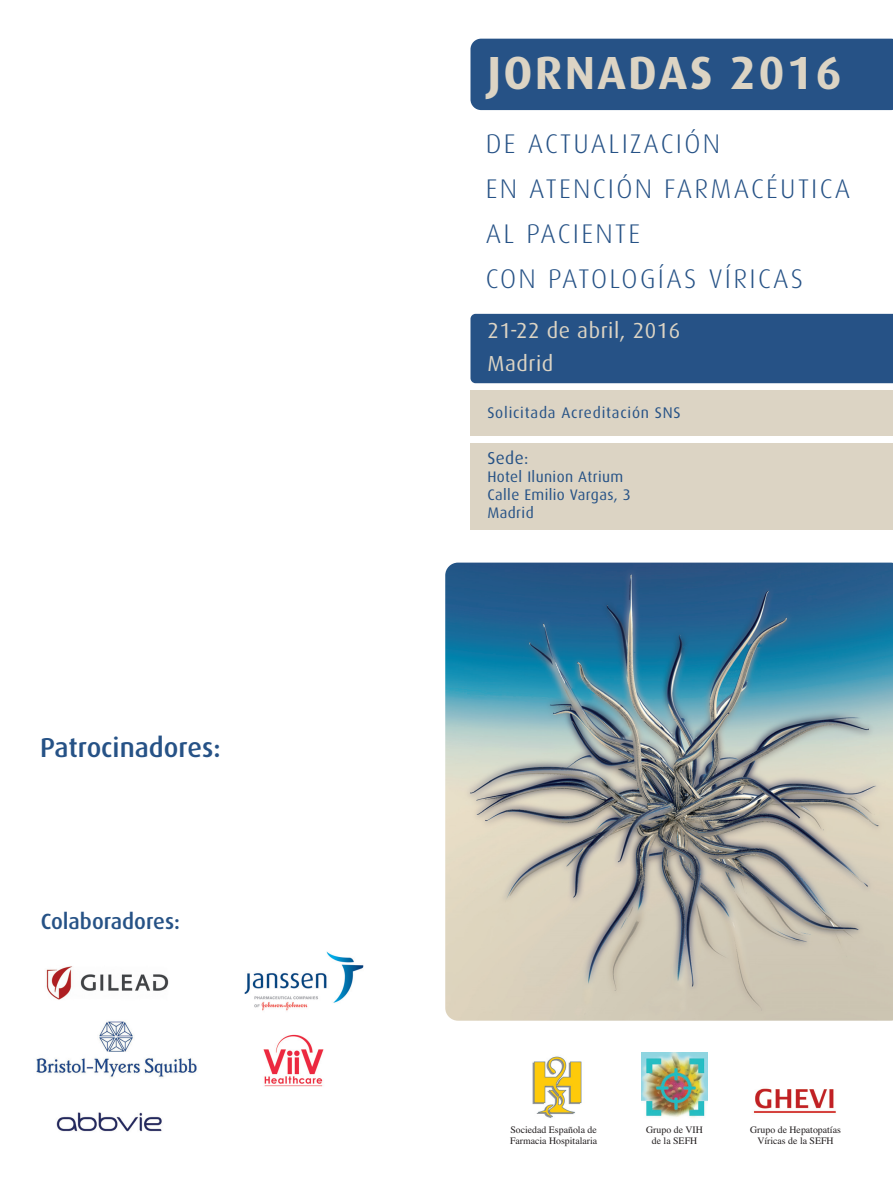
<style>
.page{position:relative;width:893px;height:1191px;background:#fff}
.page>*{position:absolute;margin:0;border:0;box-sizing:border-box;transform-origin:0 0}
.t1{font:700 46.5px "Dax";letter-spacing:.05em;color:#dcd4c4}
.t2{font:500 27.3px "Dax";color:#265286}
.t3{font:300 27px/45px "Dax";letter-spacing:.085em;color:#265286}
.t4{font:500 21.9px "Dax";color:#265286}
.t5{font:21.75px/33px "Dax";letter-spacing:.025em;color:#dcd4c4}
.t6{font:17.25px "Dax";color:#265286}
.t7{font:15.45px "Dax";letter-spacing:.05em;color:#265286}
.t8{font:15.3px/18px "Dax";letter-spacing:.025em;color:#265286}
.t9{font:9.9px/11.9px "Times";color:#231f20;text-align:center}
</style>
<div class="page">
<div style="left:470px;top:39px;width:423px;height:71px;background:#265286"></div>
<img style="left:445px;top:562px;width:448px;height:458px">
<div style="left:470px;top:314px;width:423px;height:69px;background:#265286"></div>
<div style="left:470px;top:444px;width:423px;height:86px;background:#dcd4c4"></div>
<div style="left:470px;top:391px;width:423px;height:45px;background:#dcd4c4"></div>
<img style="left:532px;top:1056px;width:50px;height:62px">
<img style="left:641px;top:1052px;width:67px;height:65px">
<img style="left:753px;top:1088px;width:83px;height:25px">
<img style="left:263px;top:1034px;width:61px;height:53px">
<img style="left:56px;top:1112px;width:106px;height:20px">
<img style="left:46px;top:966px;width:123px;height:34px">
<img style="left:36px;top:1021px;width:161px;height:57px">
<img style="left:244px;top:951px;width:120px;height:60px">
<h2 class="t2" style="left:40px;top:734px;width:182px">Patrocinadores:</h2>
<h3 class="t4" style="left:41px;top:911px;width:141px">Colaboradores:</h3>
<h1 class="t1" style="left:487px;top:50px;width:356px">JORNADAS 2016</h1>
<h3 class="t3" style="left:486px;top:122px;width:366px">DE ACTUALIZACIÓN<br>EN ATENCIÓN FARMACÉUTICA<br>AL PACIENTE<br>CON PATOLOGÍAS VÍRICAS</h3>
<h3 class="t5" style="left:487px;top:315px;width:194px">21-22 de abril, 2016<br>Madrid</h3>
<h3 class="t7" style="left:487px;top:405px;width:195px">Solicitada Acreditación SNS</h3>
<h3 class="t6" style="left:487px;top:451px;width:43px">Sede:</h3>
<h3 class="t8" style="left:487px;top:469px;width:145px">Hotel Ilunion Atrium<br>Calle Emilio Vargas, 3<br>Madrid</h3>
<p class="t9" style="left:510px;top:1124px;width:89px;text-align:left">Sociedad Española de<br>Farmacia Hospitalaria</p>
<p class="t9" style="left:646px;top:1124px;width:58px">Grupo de VIH de la SEFH</p>
<p class="t9" style="left:750px;top:1124px;width:92px">Grupo de Hepatopatías<br>Víricas de la SEFH</p>
</div>
